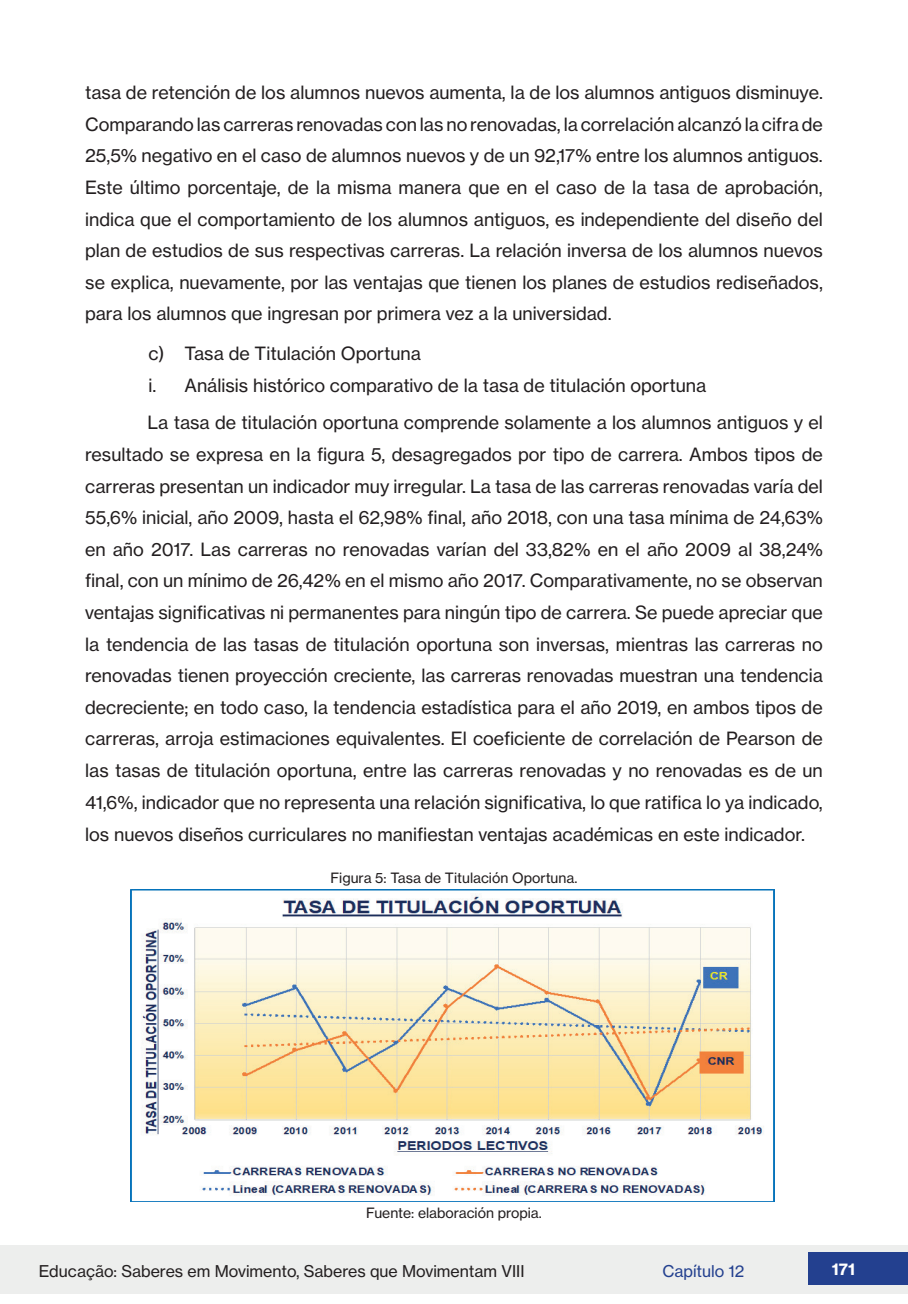
<style>
.page{position:relative;width:908px;height:1304px;background:#fff}
.page>*{position:absolute;margin:0;border:0;box-sizing:border-box;transform-origin:0 0}
.t1{font:18px/31.6px "N Haas Grotesk TX Pro 55 Rg";color:#231f20;text-align:justify}
.t2{font:16px "N Haas Grotesk TX Pro 55 Rg";color:#231f20}
.t3{font:16px "N Haas Grotesk TX Pro 55 Rg";color:#23408f}
.t4{font:16px "N Haas Grotesk TX Pro 75 Bd";color:#fff}
.t5{font:14px "N Haas Grotesk TX Pro 55 Rg";color:#231f20}
</style>
<div class="page">
<div style="left:0;top:1245px;width:907px;height:49px;background:#edeeed"></div>
<div style="left:808px;top:1252px;width:99px;height:33px;background:#23408f"></div>
<img style="left:131px;top:889px;width:643px;height:313px">
<p class="t1" style="left:85px;top:77px;width:739px">tasa de retención de los alumnos nuevos aumenta, la de los alumnos antiguos disminuye.<br>Comparando las carreras renovadas con las no renovadas, la correlación alcanzó la cifra de 25,5% negativo en el caso de alumnos nuevos y de un 92,17% entre los alumnos antiguos.<br>Este último porcentaje, de la misma manera que en el caso de la tasa de aprobación, indica que el comportamiento de los alumnos antiguos, es independiente del diseño del plan de estudios de sus respectivas carreras. La relación inversa de los alumnos nuevos se explica, nuevamente, por las ventajas que tienen los planes de estudios rediseñados, para los alumnos que ingresan por primera vez a la universidad.</p>
<p class="t1" style="left:148px;top:338px;width:559px">c) Tasa de Titulación Oportuna<br>i. Análisis histórico comparativo de la tasa de titulación oportuna</p>
<p class="t1" style="left:85px;top:407px;width:739px;text-indent:62px">La tasa de titulación oportuna comprende solamente a los alumnos antiguos y el resultado se expresa en la figura 5, desagregados por tipo de carrera. Ambos tipos de carreras presentan un indicador muy irregular. La tasa de las carreras renovadas varía del 55,6% inicial, año 2009, hasta el 62,98% final, año 2018, con una tasa mínima de 24,63% en año 2017. Las carreras no renovadas varían del 33,82% en el año 2009 al 38,24% final, con un mínimo de 26,42% en el mismo año 2017. Comparativamente, no se observan ventajas significativas ni permanentes para ningún tipo de carrera. Se puede apreciar que la tendencia de las tasas de titulación oportuna son inversas, mientras las carreras no renovadas tienen proyección creciente, las carreras renovadas muestran una tendencia decreciente; en todo caso, la tendencia estadística para el año 2019, en ambos tipos de carreras, arroja estimaciones equivalentes. El coeficiente de correlación de Pearson de las tasas de titulación oportuna, entre las carreras renovadas y no renovadas es de un 41,6%, indicador que no representa una relación significativa, lo que ratifica lo ya indicado, los nuevos diseños curriculares no manifiestan ventajas académicas en este indicador.</p>
<p class="t5" style="left:330px;top:869px;width:248px">Figura 5: Tasa de Titulación Oportuna.</p>
<p class="t5" style="left:366px;top:1204px;width:177px">Fuente: elaboración propia.</p>
<p class="t2" style="left:39px;top:1261px;width:487px">Educação: Saberes em Movimento, Saberes que Movimentam VIII</p>
<p class="t3" style="left:662px;top:1261px;width:84px">Capítulo 12</p>
<p class="t4" style="left:831px;top:1259px;width:25px">171</p>
</div>
